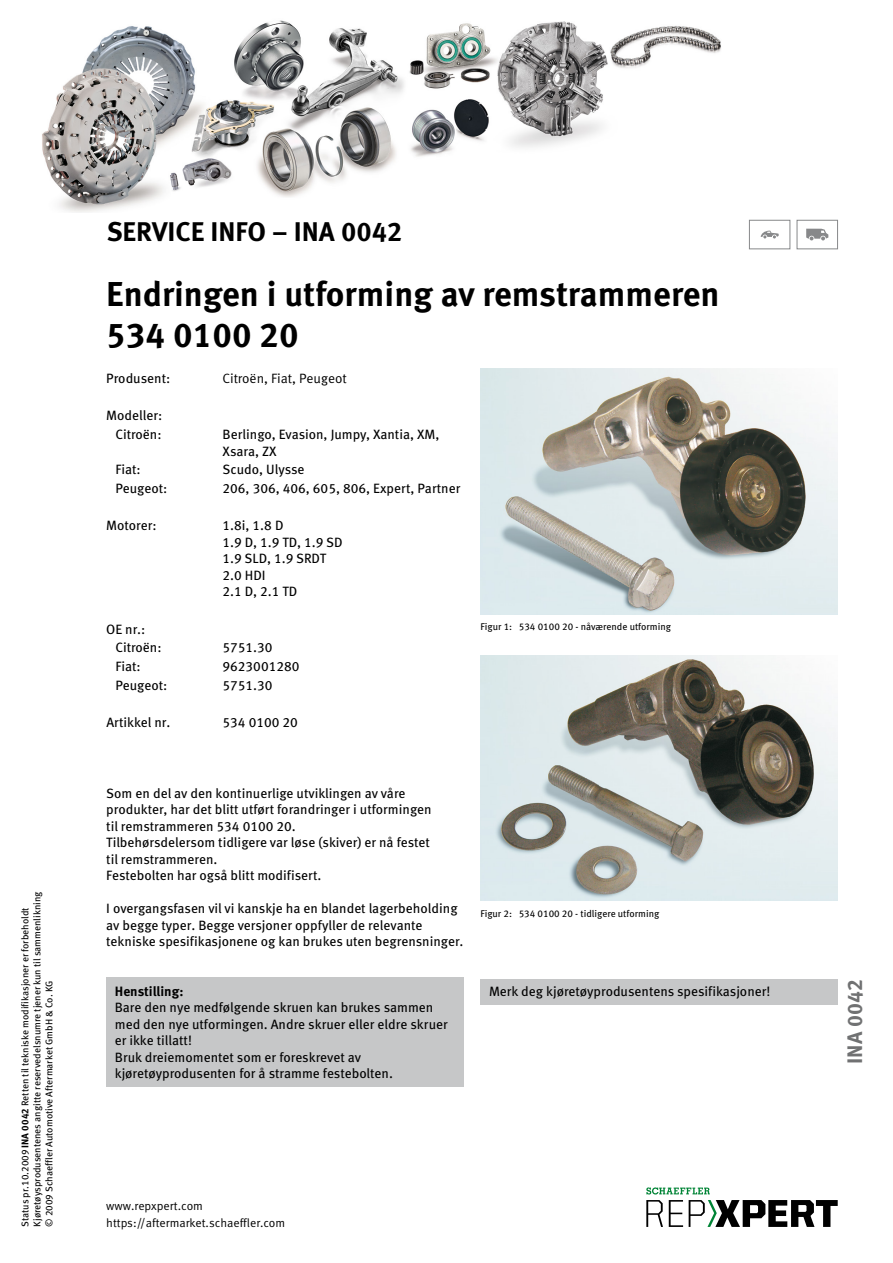
<style>
.page{position:relative;width:893px;height:1263px;background:#fff}
.page>*{position:absolute;margin:0;border:0;box-sizing:border-box;transform-origin:0 0}
.t1{font:700 34.5px/41.4px "Meta Pro";color:#000}
.t2{font:700 27px "Meta Pro";color:#000}
.t3{font:700 21px "Meta Pro";color:#707172}
.t4{font:13.5px/16.5px "Meta Pro";color:#000}
.t5{font:13.5px "Meta Pro Norm";color:#000}
.t6{font:700 13.5px "Meta Pro";color:#000}
.t7{font:12px/16.5px "Meta Pro Norm";color:#000}
.t8{font:9.75px/12px "Meta Pro";color:#000}
.s1{font-weight:700}
</style>
<div class="page">
<img style="left:480px;top:655px;width:358px;height:246px">
<div style="left:106px;top:977px;width:358px;height:110px;background:#c6c7c8"></div>
<img style="left:481px;top:369px;width:357px;height:245px">
<div style="left:480px;top:980px;width:358px;height:25px;background:#c6c7c8"></div>
<div style="left:749px;top:220px;width:41px;height:29px;border:1px solid #87888a"></div>
<svg style="left:761px;top:231px;width:18px;height:7px"></svg>
<div style="left:797px;top:220px;width:41px;height:29px;border:1px solid #87888a"></div>
<svg style="left:806px;top:229px;width:22px;height:11px"></svg>
<img style="left:42px;top:20px;width:679px;height:192px">
<svg style="left:646px;top:1200px;width:17px;height:27px"></svg>
<svg style="left:669px;top:1200px;width:14px;height:27px"></svg>
<svg style="left:689px;top:1200px;width:149px;height:27px"></svg>
<svg style="left:646px;top:1187px;width:64px;height:7px"></svg>
<p class="t8" style="left:19px;top:1227px;width:337px;rotate:-90deg">Status pr.10.2009 <span class="s1">INA 0042</span> Retten til tekniske modifikasjoner er forbeholdt<br>Kjøretøysprodusentenes angitte reservedelsnumre tjener kun til sammenlikning © 2009 Schaeffler Automotive Aftermarket GmbH &amp; Co. KG</p>
<h2 class="t2" style="left:107px;top:210px;width:297px">SERVICE INFO – INA 0042</h2>
<h1 class="t1" style="left:106px;top:271px;width:615px">Endringen i utforming av remstrammeren<br>534 0100 20</h1>
<p class="t4" style="left:106px;top:369px;width:66px">Produsent:</p>
<p class="t5" style="left:223px;top:368px;width:126px">Citroën, Fiat, Peugeot</p>
<p class="t4" style="left:106px;top:405px;width:58px;line-height:18.8px;text-align:right">Modeller:<br>Citroën:</p>
<p class="t4" style="left:223px;top:425px;width:218px">Berlingo, Evasion, Jumpy, Xantia, XM,<br>Xsara, ZX</p>
<p class="t4" style="left:115px;top:460px;width:27px">Fiat:</p>
<p class="t4" style="left:223px;top:460px;width:84px">Scudo, Ulysse</p>
<p class="t4" style="left:115px;top:479px;width:53px">Peugeot:</p>
<p class="t4" style="left:223px;top:479px;width:239px">206, 306, 406, 605, 806, Expert, Partner</p>
<p class="t4" style="left:106px;top:517px;width:52px">Motorer:</p>
<p class="t4" style="left:223px;top:517px;width:122px">1.8i, 1.8 D<br>1.9 D, 1.9 TD, 1.9 SD<br>1.9 SLD, 1.9 SRDT<br>2.0 HDI<br>2.1 D, 2.1 TD</p>
<p class="t4" style="left:115px;top:619px;width:48px;line-height:18.8px;text-indent:-9px">OE nr.:<br>Citroën:</p>
<p class="t4" style="left:223px;top:639px;width:52px">5751.30</p>
<p class="t4" style="left:115px;top:657px;width:27px">Fiat:</p>
<p class="t4" style="left:223px;top:657px;width:78px">9623001280</p>
<p class="t4" style="left:115px;top:676px;width:53px">Peugeot:</p>
<p class="t4" style="left:223px;top:676px;width:52px">5751.30</p>
<p class="t4" style="left:106px;top:713px;width:65px">Artikkel nr.</p>
<p class="t4" style="left:223px;top:713px;width:77px">534 0100 20</p>
<p class="t8" style="left:480px;top:620px;width:192px">Figur 1: 534 0100 20 - nåværende utforming</p>
<p class="t4" style="left:106px;top:784px;width:327px">Som en del av den kontinuerlige utviklingen av våre produkter, har det blitt utført forandringer i utformingen til remstrammeren 534 0100 20.<br>Tilbehørsdelersom tidligere var løse (skiver) er nå festet til remstrammeren.<br>Festebolten har også blitt modifisert.</p>
<p class="t4" style="left:106px;top:899px;width:359px">I overgangsfasen vil vi kanskje ha en blandet lagerbeholding av begge typer. Begge versjoner oppfyller de relevante tekniske spesifikasjonene og kan brukes uten begrensninger.</p>
<p class="t6" style="left:115px;top:981px;width:70px">Henstilling:</p>
<p class="t4" style="left:115px;top:998px;width:334px">Bare den nye medfølgende skruen kan brukes sammen med den nye utformingen. Andre skruer eller eldre skruer er ikke tillatt!<br>Bruk dreiemomentet som er foreskrevet av kjøretøyprodusenten for å stramme festebolten.</p>
<p class="t8" style="left:480px;top:906px;width:181px">Figur 2: 534 0100 20 - tidligere utforming</p>
<p class="t4" style="left:489px;top:982px;width:283px">Merk deg kjøretøyprodusentens spesifikasjoner!</p>
<p class="t7" style="left:106px;top:1197px;width:180px">www.repxpert.com https://aftermarket.schaeffler.com</p>
<h3 class="t3" style="left:838px;top:1064px;width:86px;rotate:-90deg">INA 0042</h3>
</div>
